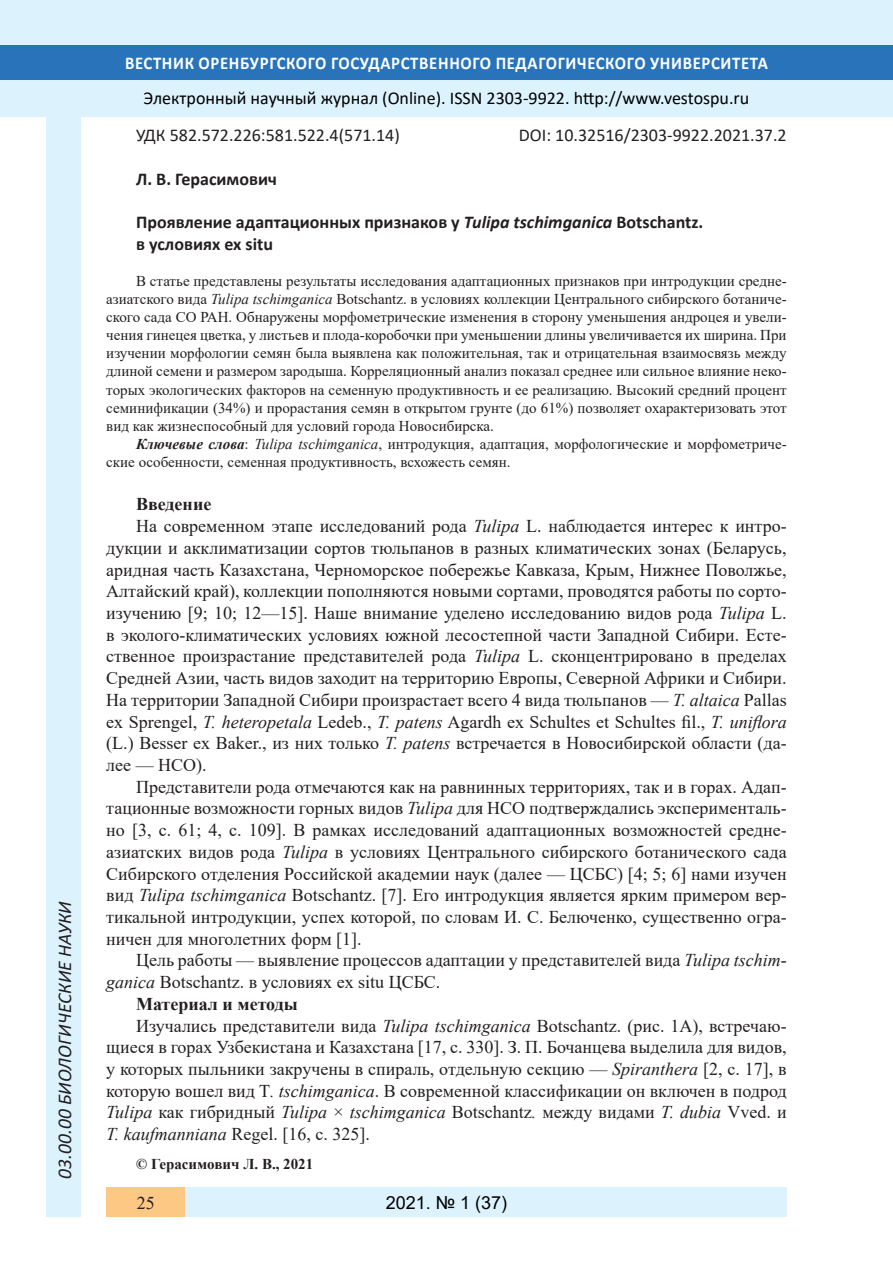
<style>
.page{position:relative;width:893px;height:1263px;background:#fff}
.page>*{position:absolute;margin:0;border:0;box-sizing:border-box;transform-origin:0 0}
.t1{font:italic 19.5px "Calibri";color:#231f20}
.Стиль2{font:18px/21.8px "Times New Roman";color:#231f20;text-align:justify}
.Заголовок_2{font:700 18px "Calibri";color:#231f20}
.t2{font:18px "Calibri";color:#000}
.Заголовок_2-2{font:18px "Calibri";color:#231f20}
.t3{font:700 18px "Calibri";letter-spacing:.04em;color:#fff;scale:.93 1}
.Стиль2-2{font:700 18px "Times New Roman";color:#231f20}
.t4{font:18px "Arial";color:#000}
.литература{font:15px/18.1px "Times New Roman";color:#231f20;text-align:justify}
.Стиль2-3{font:700 15px "Times New Roman";color:#231f20}
.s1{font-style:italic}
.s2{font-weight:700;font-style:italic}
</style>
<div class="page">
<div style="left:0;top:0;width:893px;height:116px;background:#dcf2fc"></div>
<div style="left:0;top:45px;width:893px;height:34px;background:#2873ba"></div>
<div style="left:47px;top:116px;width:34px;height:1101px;background:#dcf2fc"></div>
<div style="left:106px;top:1188px;width:681px;height:29px;background:#dcf2fc"></div>
<div style="left:106px;top:1188px;width:79px;height:29px;background:#fdc784"></div>
<p class="t1" style="left:51px;top:1179px;width:279px;rotate:-90deg">03.00.00 БИОЛОГИЧЕСКИЕ НАУКИ</p>
<p class="t3" style="left:125px;top:50px;width:693px">ВЕСТНИК ОРЕНБУРГСКОГО ГОСУДАРСТВЕННОГО ПЕДАГОГИЧЕСКОГО УНИВЕРСИТЕТА</p>
<p class="t2" style="left:144px;top:85px;width:607px">Электронный научный журнал (Online). ISSN 2303-9922. http://www.vestospu.ru</p>
<p class="Заголовок_2-2" style="left:519px;top:123px;width:269px">DOI: 10.32516/2303-9922.2021.37.2</p>
<p class="Заголовок_2-2" style="left:136px;top:123px;width:265px">УДК 582.572.226:581.522.4(571.14)</p>
<p class="Заголовок_2" style="left:136px;top:166px;width:142px">Л. В. Герасимович</p>
<p class="Заголовок_2" style="left:136px;top:209px;width:569px">Проявление адаптационных признаков у <span class="s1">Tulipa tschimganica</span> Botschantz.</p>
<p class="Заголовок_2" style="left:136px;top:231px;width:138px">в условиях ex situ</p>
<p class="литература" style="left:106px;top:271px;width:682px;text-indent:30px">В статье представлены результаты исследования адаптационных признаков при интродукции средне&shy;азиатского вида <span class="s1">Tulipa tschimganica</span> Botschantz. в условиях коллекции Центрального сибирского ботаниче&shy;ского сада СО РАН. Обнаружены морфометрические изменения в сторону уменьшения андроцея и увели&shy;чения гинецея цветка, у листьев и плода-коробочки при уменьшении длины увеличивается их ширина. При изучении морфологии семян была выявлена как положительная, так и отрицательная взаимосвязь между длиной семени и размером зародыша. Корреляционный анализ показал среднее или сильное влияние неко&shy;торых экологических факторов на семенную продуктивность и ее реализацию. Высокий средний процент семинификации (34%) и прорастания семян в открытом грунте (до 61%) позволяет охарактеризовать этот вид как жизнеспособный для условий города Новосибирска.</p>
<p class="литература" style="left:106px;top:434px;width:682px;text-indent:30px"><span class="s2">Ключевые слова</span>: <span class="s1">Tulipa tschimganica</span>, интродукция, адаптация, морфологические и морфометриче&shy;ские особенности, семенная продуктивность, всхожесть семян.</p>
<p class="Стиль2-2" style="left:136px;top:491px;width:77px">Введение</p>
<p class="Стиль2" style="left:106px;top:515px;width:682px;text-indent:30px">На современном этапе исследований рода <span class="s1">Tulipa</span> L. наблюдается интерес к интро&shy;дукции и акклиматизации сортов тюльпанов в разных климатических зонах (Беларусь, аридная часть Казахстана, Черноморское побережье Кавказа, Крым, Нижнее Поволжье, Алтайский край), коллекции пополняются новыми сортами, проводятся работы по сорто&shy;изучению [9; 10; 12—15]. Наше внимание уделено исследованию видов рода <span class="s1">Tulipa</span> L. в эколого-климатических условиях южной лесостепной части Западной Сибири. Есте&shy;ственное произрастание представителей рода <span class="s1">Tulipa</span> L. сконцентрировано в пределах Средней Азии, часть видов заходит на территорию Европы, Северной Африки и Сибири.<br>На территории Западной Сибири произрастает всего 4 вида тюльпанов — <span class="s1">T. altaica</span> Pallas ex Sprengel, <span class="s1">T. heteropetala</span> Ledeb., <span class="s1">T. patens</span> Agardh ex Schultes et Schultes fil., <span class="s1">T. uniflora </span>(L.) Besser ex Baker., из них только <span class="s1">T. patens</span> встречается в Новосибирской области (да&shy;лее — НСО).</p>
<p class="Стиль2" style="left:106px;top:775px;width:682px;text-indent:30px">Представители рода отмечаются как на равнинных территориях, так и в горах. Адап&shy;тационные возможности горных видов <span class="s1">Tulipa</span> для НСО подтверждались эксперименталь&shy;но [3, с. 61; 4, с. 109]. В рамках исследований адаптационных возможностей средне&shy;азиатских видов рода <span class="s1">Tulipa</span> в условиях Центрального сибирского ботанического сада Сибирского отделения Российской академии наук (далее — ЦСБС) [4; 5; 6] нами изучен вид <span class="s1">Tulipa tschimganica</span> Botschantz. [7]. Его интродукция является ярким примером вер&shy;тикальной интродукции, успех которой, по словам И. С. Белюченко, существенно огра&shy;ничен для многолетних форм [1].</p>
<p class="Стиль2" style="left:106px;top:949px;width:682px;text-indent:30px">Цель работы — выявление процессов адаптации у представителей вида <span class="s1">Tulipa tschim&shy;ganica</span> Botschantz. в условиях ex situ ЦСБС.</p>
<p class="Стиль2-2" style="left:136px;top:991px;width:163px">Материал и методы</p>
<p class="Стиль2" style="left:106px;top:1014px;width:682px;text-indent:30px">Изучались представители вида <span class="s1">Tulipa tschimganica</span> Botschantz. (рис. 1А), встречаю&shy;щиеся в горах Узбекистана и Казахстана [17, с. 330]. З. П. Бочанцева выделила для видов, у которых пыльники закручены в спираль, отдельную секцию — <span class="s1">Spiranthera</span> [2, с. 17], в которую вошел вид T<span class="s1">. tschimganica</span>. В современной классификации он включен в подрод <span class="s1">Tulipa</span> как гибридный <span class="s1">Tulipa</span> × <span class="s1">tschimganica</span> Botschantz<span class="s1">.</span> между видами <span class="s1">T. dubia</span> Vved. и <span class="s1">T. kaufmanniana</span> Regel. [16, с. 325].</p>
<p class="Стиль2-3" style="left:136px;top:1153px;width:179px">© Герасимович Л. В., 2021</p>
<p class="Стиль2" style="left:137px;top:1191px;width:19px">25</p>
<p class="t4" style="left:386px;top:1190px;width:123px">2021. № 1 (37)</p>
</div>
